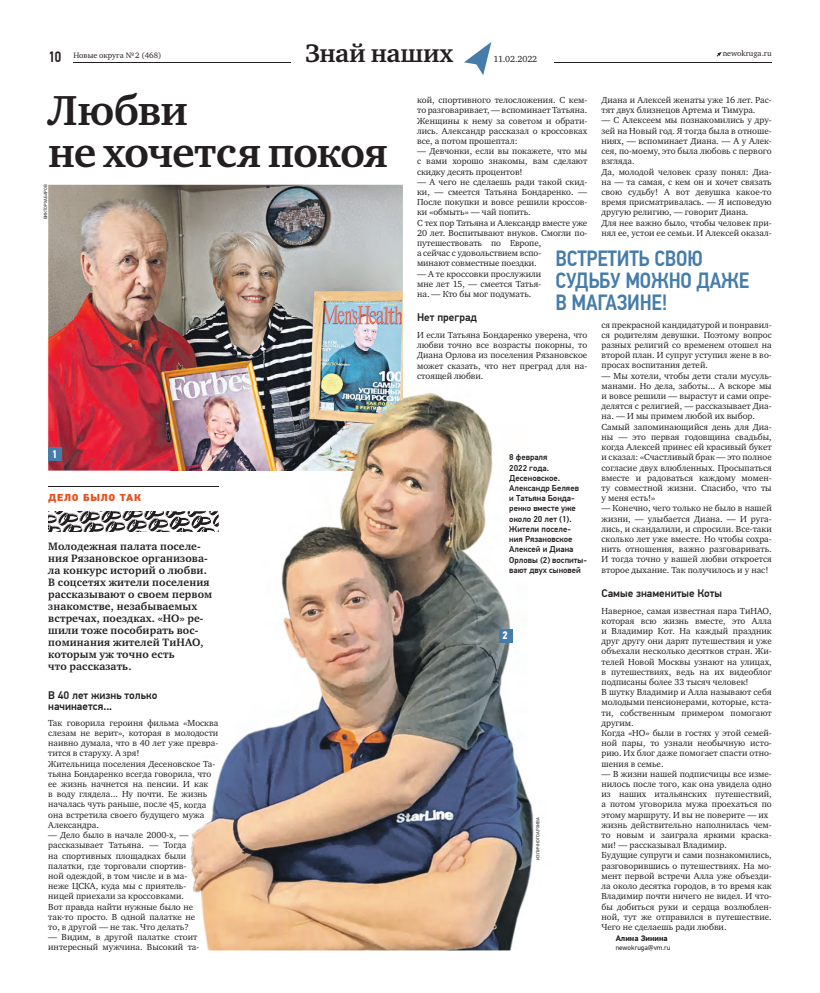
<style>
.page{position:relative;width:820px;height:993px;background:#fff}
.page>*{position:absolute;margin:0;border:0;box-sizing:border-box;transform-origin:0 0}
.t1{font:700 43px/42px "Charter ITC";letter-spacing:-.025em;color:#231f20}
.t2{font:700 26px "Charter ITC";letter-spacing:-.01em;color:#231f20}
.t3{font:500 22px/22px "PF Din Text Cond Pro";letter-spacing:-.01em;color:#457ca9}
.t4{font:500 15px "PF Din Text Cond Pro";color:#231f20}
.t5{font:700 11px/12px "Charter ITC";letter-spacing:.01em;color:#231f20}
.t6{font:500 11px/11px "PF Din Text Pro";color:#231f20}
.t7{font:700 11px "PF Din Text Cond Pro";color:#fff}
.t8{font:900 10px "PF Din Text Pro";letter-spacing:.07em;color:#e65120}
.t9{font:9px/10.2px "Charter ITC";color:#231f20}
.t10{font:500 8.5px/10.2px "PF Din Text Pro";color:#231f20}
.t11{font:8px "Charter ITC";color:#231f20}
.t12{font:700 8px "PF Din Text Pro";color:#231f20}
.t13{font:7px "PF Din Text Pro";color:#231f20}
.t14{font:4.5px "PF Din Text Pro";color:#231f20}
</style>
<div class="page">
<svg style="left:716px;top:52px;width:5px;height:5px"></svg>
<hr style="left:73px;top:62px;width:698px;height:1px;background:#231f20">
<div style="left:291px;top:43px;width:262px;height:20px;background:#fff"></div>
<svg style="left:464px;top:42px;width:27px;height:33px"></svg>
<img style="left:48px;top:185px;width:355px;height:285px">
<hr style="left:48px;top:486px;width:170px;height:1px;background:#231f20">
<img style="left:170px;top:393px;width:364px;height:557px">
<img style="left:170px;top:385px;width:233px;height:85px">
<img style="left:170px;top:542px;width:30px;height:9px">
<img style="left:170px;top:554px;width:37px;height:10px">
<img style="left:170px;top:566px;width:37px;height:10px">
<img style="left:170px;top:578px;width:39px;height:9px">
<img style="left:170px;top:592px;width:42px;height:8px">
<img style="left:170px;top:602px;width:27px;height:10px">
<img style="left:170px;top:614px;width:33px;height:10px">
<img style="left:170px;top:626px;width:28px;height:10px">
<img style="left:170px;top:638px;width:34px;height:10px">
<svg style="left:170px;top:652px;width:5px;height:8px"></svg>
<img style="left:170px;top:719px;width:48px;height:8px">
<img style="left:170px;top:731px;width:48px;height:6px">
<img style="left:170px;top:739px;width:48px;height:9px">
<img style="left:170px;top:760px;width:45px;height:8px">
<img style="left:170px;top:770px;width:41px;height:8px">
<img style="left:170px;top:780px;width:38px;height:6px">
<img style="left:170px;top:791px;width:37px;height:8px">
<img style="left:170px;top:801px;width:36px;height:8px">
<img style="left:170px;top:810px;width:34px;height:9px">
<img style="left:170px;top:831px;width:18px;height:8px">
<img style="left:170px;top:842px;width:16px;height:18px">
<img style="left:170px;top:864px;width:16px;height:6px">
<img style="left:170px;top:872px;width:17px;height:8px">
<img style="left:170px;top:882px;width:16px;height:8px">
<img style="left:170px;top:892px;width:14px;height:9px">
<img style="left:170px;top:902px;width:23px;height:9px">
<img style="left:170px;top:913px;width:25px;height:8px">
<img style="left:170px;top:923px;width:18px;height:8px">
<img style="left:170px;top:933px;width:27px;height:8px">
<img style="left:170px;top:943px;width:29px;height:7px">
<img style="left:509px;top:454px;width:25px;height:8px">
<img style="left:509px;top:464px;width:25px;height:7px">
<img style="left:509px;top:474px;width:25px;height:8px">
<img style="left:509px;top:485px;width:25px;height:7px">
<img style="left:509px;top:495px;width:25px;height:7px">
<img style="left:509px;top:507px;width:25px;height:6px">
<img style="left:509px;top:515px;width:25px;height:7px">
<img style="left:509px;top:525px;width:25px;height:6px">
<img style="left:509px;top:536px;width:25px;height:6px">
<img style="left:509px;top:546px;width:25px;height:7px">
<img style="left:509px;top:556px;width:25px;height:8px">
<img style="left:509px;top:566px;width:25px;height:8px">
<svg style="left:48px;top:511px;width:171px;height:21px"></svg>
<img style="left:170px;top:486px;width:48px;height:1px">
<div style="left:48px;top:447px;width:13px;height:13px;background:#457ca9"></div>
<div style="left:499px;top:629px;width:13px;height:13px;background:#457ca9"></div>
<h3 class="t4" style="left:48px;top:51px;width:15px">10</h3>
<h2 class="t2" style="left:305px;top:37px;width:149px">Знай наших</h2>
<p class="t11" style="left:722px;top:48px;width:51px">newokruga.ru</p>
<p class="t11" style="left:73px;top:50px;width:89px">Новые округа № 2 (468)</p>
<p class="t9" style="left:493px;top:54px;width:45px">11.02.2022</p>
<h1 class="t1" style="left:48px;top:89px;width:341px">Любви<br>не хочется покоя</h1>
<p class="t14" style="left:44px;top:219px;width:36px;rotate:-90deg">ВИКТОР ХАБАРОВ</p>
<p class="t7" style="left:52px;top:449px;width:7px">1</p>
<p class="t8" style="left:48px;top:493px;width:94px">ДЕЛО БЫЛО ТАК</p>
<p class="t5" style="left:48px;top:540px;width:165px">Молодежная палата поселе&shy;ния Рязановское организова&shy;ла конкурс историй о любви.<br>В соцсетях жители поселения рассказывают о своем первом знакомстве, незабываемых встречах, поездках. «НО» ре&shy;шили тоже пособирать вос&shy;поминания жителей ТиНАО, которым уж точно есть<br>что рассказать.</p>
<p class="t6" style="left:48px;top:690px;width:111px">В 40 лет жизнь только начинается...</p>
<p class="t9" style="left:48px;top:717px;width:172px">Так говорила героиня фильма «Москва слезам не верит», которая<br>наивно думала, что в 40 лет уже превра&shy;тится в старуху. А зря!<br>Жительница поселения Десеновское Та&shy;тьяна Бондаренко всегда говорила, что ее жизнь начнется на пенсии. И как<br>в воду глядела... Ну почти. Ее жизнь началась чуть раньше, после 45, когда она встретила своего будущего мужа<br>Александра.</p>
<p class="t9" style="left:48px;top:829px;width:149px">— Дело было в начале 2000-х, — рассказывает Татьяна. — Тогда на спортивных площадках были палатки, где торговали спортив&shy;ной одеждой, в том числе и в ма&shy;неже ЦСКА, куда мы с приятель&shy;ницей приехали за кроссовками.<br>Вот правда найти нужные было не так-то просто. В одной палатке не то, в другой — не так. Что делать?</p>
<p class="t9" style="left:48px;top:931px;width:152px">— Видим, в другой палатке интересный мужчина. Высокий та-</p>
<p class="t9" style="left:166px;top:727px;width:54px">в молодости</p>
<p class="t9" style="left:174px;top:931px;width:24px">стоит</p>
<p class="t9" style="left:601px;top:95px;width:172px">Диана и Алексей женаты уже 16 лет. Рас&shy;тят двух близнецов Артема и Тимура.</p>
<p class="t9" style="left:601px;top:115px;width:172px">— С Алексеем мы познакомились у дру&shy;зей на Новый год. Я тогда была в отноше&shy;ниях, — вспоминает Диана. — А у Алек&shy;сея, по-моему, это была любовь с первого взгляда.<br>Да, молодой человек сразу понял: Диа&shy;на — та самая, с кем он и хочет связать свою судьбу! А вот девушка какое-то время присматривалась. — Я исповедую другую религию, — говорит Диана.<br>Для нее важно было, чтобы человек при&shy;нял ее, устои ее семьи. И Алексей оказал-</p>
<p class="t9" style="left:417px;top:95px;width:172px;text-align:justify">кой, спортивного телосложения. С кем&shy;то разговаривает, — вспоминает Татьяна.<br>Женщины к нему за советом и обрати&shy;лись. Александр рассказал о кроссовках все, а потом прошептал:</p>
<p class="t9" style="left:417px;top:146px;width:172px;text-align:justify">— Девчонки, если вы покажете, что мы с вами хорошо знакомы, вам сделают скидку десять процентов!</p>
<p class="t9" style="left:417px;top:176px;width:172px">— А чего не сделаешь ради такой скид&shy;ки, — смеется Татьяна Бондаренко. — После покупки и вовсе решили кроссов&shy;ки «обмыть» — чай попить.<br>С тех пор Татьяна и Александр вместе уже 20 лет. Воспитывают внуков. Смогли по&shy;путешествовать по Европе,<br>а сейчас с удовольствием вспо-<br>минают совместные поездки.</p>
<p class="t9" style="left:417px;top:268px;width:126px;text-align:justify">— А те кроссовки прослужили мне лет 15, — смеется Татья&shy;на. — Кто бы мог подумать.</p>
<p class="t6" style="left:417px;top:313px;width:61px">Нет преград</p>
<p class="t9" style="left:417px;top:329px;width:172px;text-align:justify">И если Татьяна Бондаренко уверена, что любви точно все возрасты покорны, то Диана Орлова из поселения Рязановское может сказать, что нет преград для на&shy;стоящей любви.</p>
<h3 class="t3" style="left:555px;top:249px;width:195px">ВСТРЕТИТЬ СВОЮ<br>СУДЬБУ МОЖНО ДАЖЕ<br>В МАГАЗИНЕ!</h3>
<p class="t9" style="left:601px;top:319px;width:172px;text-align:justify">ся прекрасной кандидатурой и понравил&shy;ся родителям девушки. Поэтому вопрос разных религий со временем отошел на второй план. И супруг уступил жене в во&shy;просах воспитания детей.</p>
<p class="t9" style="left:601px;top:370px;width:172px">— Мы хотели, чтобы дети стали мусуль&shy;манами. Но дела, заботы... А вскоре мы и вовсе решили — вырастут и сами опре&shy;делятся с религией, — рассказывает Диа&shy;на. — И мы примем любой их выбор.<br>Самый запоминающийся день для Диа&shy;ны — это первая годовщина свадьбы, когда Алексей принес ей красивый букет и сказал: «Счастливый брак — это полное согласие двух влюбленных. Просыпаться вместе и радоваться каждому момен&shy;ту совместной жизни. Спасибо, что ты у меня есть!»</p>
<p class="t9" style="left:601px;top:503px;width:172px;text-align:justify">— Конечно, чего только не было в нашей жизни, — улыбается Диана. — И руга&shy;лись, и скандалили, и спросили. Все-таки сколько лет уже вместе. Но чтобы сохра&shy;нить отношения, важно разговаривать.<br>И тогда точно у вашей любви откроется второе дыхание. Так получилось и у нас!</p>
<p class="t6" style="left:601px;top:588px;width:122px">Самые знаменитые Коты</p>
<p class="t9" style="left:601px;top:605px;width:172px">Наверное, самая известная пара ТиНАО, которая всю жизнь вместе, это Алла и Владимир Кот. На каждый праздник друг другу они дарят путешествия и уже объехали несколько десятков стран. Жи&shy;телей Новой Москвы узнают на улицах, в путешествиях, ведь на их видеоблог подписаны более 33 тысяч человек!<br>В шутку Владимир и Алла называют себя молодыми пенсионерами, которые, кста&shy;ти, собственным примером помогают другим.<br>Когда «НО» были в гостях у этой семей&shy;ной пары, то узнали необычную исто&shy;рию. Их блог даже помогает спасти отно&shy;шения в семье.</p>
<p class="t9" style="left:601px;top:768px;width:172px">— В жизни нашей подписчицы все изме&shy;нилось после того, как она увидела одно из наших итальянских путешествий, а потом уговорила мужа проехаться по этому маршруту. И вы не поверите — их жизнь действительно наполнилась чем&shy;то новым и заиграла яркими краска&shy;ми! — рассказывал Владимир.<br>Будущие супруги и сами познакомились, разговорившись о путешествиях. На мо&shy;мент первой встречи Алла уже объезди&shy;ла около десятка городов, в то время как Владимир почти ничего не видел. И что&shy;бы добиться руки и сердца возлюблен&shy;ной, тут же отправился в путешествие.<br>Чего не сделаешь ради любви.</p>
<p class="t12" style="left:615px;top:935px;width:53px">Алина Зинина</p>
<p class="t13" style="left:615px;top:944px;width:56px">newokruga@vm.ru</p>
<p class="t10" style="left:509px;top:453px;width:41px">8 февраля<br>2022 года.</p>
<p class="t10" style="left:509px;top:473px;width:79px">Десеновское.<br>Александр Беляев<br>и Татьяна Бонда&shy;ренко вместе уже около 20 лет (1).<br>Жители поселе-<br>ния Рязановское<br>Алексей и Диана<br>Орловы (2) воспиты&shy;вают двух сыновей</p>
<p class="t7" style="left:502px;top:631px;width:7px">2</p>
<p class="t14" style="left:536px;top:859px;width:44px;rotate:-90deg">ИЗЛИЧНОГО АРХИВА</p>
</div>
